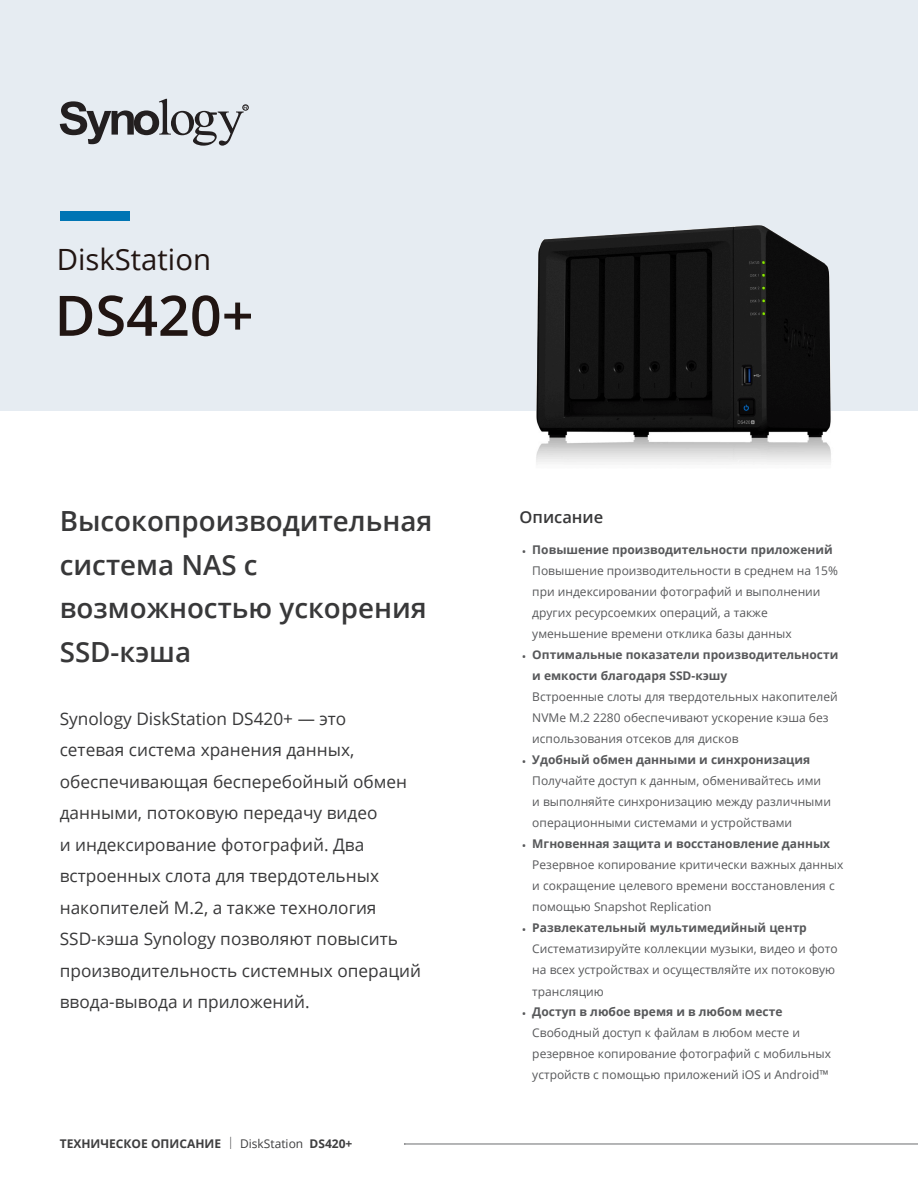
<style>
.page{position:relative;width:918px;height:1188px;background:#fff}
.page>*{position:absolute;margin:0;border:0;box-sizing:border-box;transform-origin:0 0}
.Model_Name{font:600 55.8px "Open Sans";color:#211512}
.Product_Type{font:29.25px "Open Sans";color:#211512}
.Introduction_Title{font:600 27.75px/43.5px "Open Sans";color:#383839}
.Introduction{font:17.25px/31.5px "Open Sans";color:#383839}
.Selling_Title{font:600 16.5px "Open Sans";color:#383839}
.t1{font:12px/21px "Open Sans";color:#57585a}
.t2{font:700 12px "Open Sans";color:#3e3e3f}
.s1{font-weight:300}
.s2{font-weight:400}
.s3{font-weight:700}
</style>
<div class="page">
<hr style="left:405px;top:1144px;width:513px;height:1px;background:#6c6d70">
<div style="left:0;top:0;width:918px;height:410px;background:#e6ecf2"></div>
<img style="left:529px;top:225px;width:311px;height:238px">
<div style="left:60px;top:211px;width:69px;height:10px;background:#0075b4"></div>
<svg style="left:60px;top:99px;width:188px;height:47px"></svg>
<div style="left:242px;top:105px;width:7px;height:6px;border:1px solid #231f20;border-radius:50%"></div>
<p class="Product_Type" style="left:57px;top:240px;width:156px">DiskStation</p>
<p class="Model_Name" style="left:55px;top:277px;width:201px">DS420+</p>
<p class="Introduction_Title" style="left:60px;top:499px;width:374px">Высокопроизводительная система NAS с возможностью ускорения<br>SSD-кэша</p>
<p class="Introduction" style="left:60px;top:702px;width:363px">Synology DiskStation DS420+ — это<br>сетевая система хранения данных, обеспечивающая бесперебойный обмен данными, потоковую передачу видео<br>и индексирование фотографий. Два встроенных слота для твердотельных накопителей M.2, а также технология SSD-кэша Synology позволяют повысить производительность системных операций ввода-вывода и приложений.</p>
<p class="t2" style="left:60px;top:1135px;width:294px">ТЕХНИЧЕСКОЕ ОПИСАНИЕ <span class="s1">|</span> <span class="s2">DiskStation</span> DS420+</p>
<p class="Selling_Title" style="left:520px;top:505px;width:85px">Описание</p>
<p class="t1" style="left:532px;top:539px;width:307px;text-indent:-11px">• <span class="s3">Повышение производительности приложений </span>Повышение производительности в среднем на 15% при индексировании фотографий и выполнении других ресурсоемких операций, а также уменьшение времени отклика базы данных</p>
<p class="t1" style="left:532px;top:644px;width:308px;text-indent:-11px">• <span class="s3">Оптимальные показатели производительности и емкости благодаря SSD-кэшу<br></span>Встроенные слоты для твердотельных накопителей NVMe M.2 2280 обеспечивают ускорение кэша без использования отсеков для дисков</p>
<p class="t1" style="left:532px;top:749px;width:300px;text-indent:-11px">• <span class="s3">Удобный обмен данными и синхронизация </span>Получайте доступ к данным, обменивайтесь ими и выполняйте синхронизацию между различными операционными системами и устройствами</p>
<p class="t1" style="left:532px;top:833px;width:313px;text-indent:-11px">• <span class="s3">Мгновенная защита и восстановление данных </span>Резервное копирование критически важных данных и сокращение целевого времени восстановления с помощью Snapshot Replication</p>
<p class="t1" style="left:532px;top:917px;width:307px;text-indent:-11px">• <span class="s3">Развлекательный мультимедийный центр<br></span>Систематизируйте коллекции музыки, видео и фото на всех устройствах и осуществляйте их потоковую</p>
<p class="t1" style="left:532px;top:981px;width:73px">трансляцию</p>
<p class="t1" style="left:532px;top:1001px;width:300px;text-indent:-11px">• <span class="s3">Доступ в любое время и в любом месте </span>Свободный доступ к файлам в любом месте и резервное копирование фотографий с мобильных устройств с помощью приложений iOS и Android™</p>
</div>
